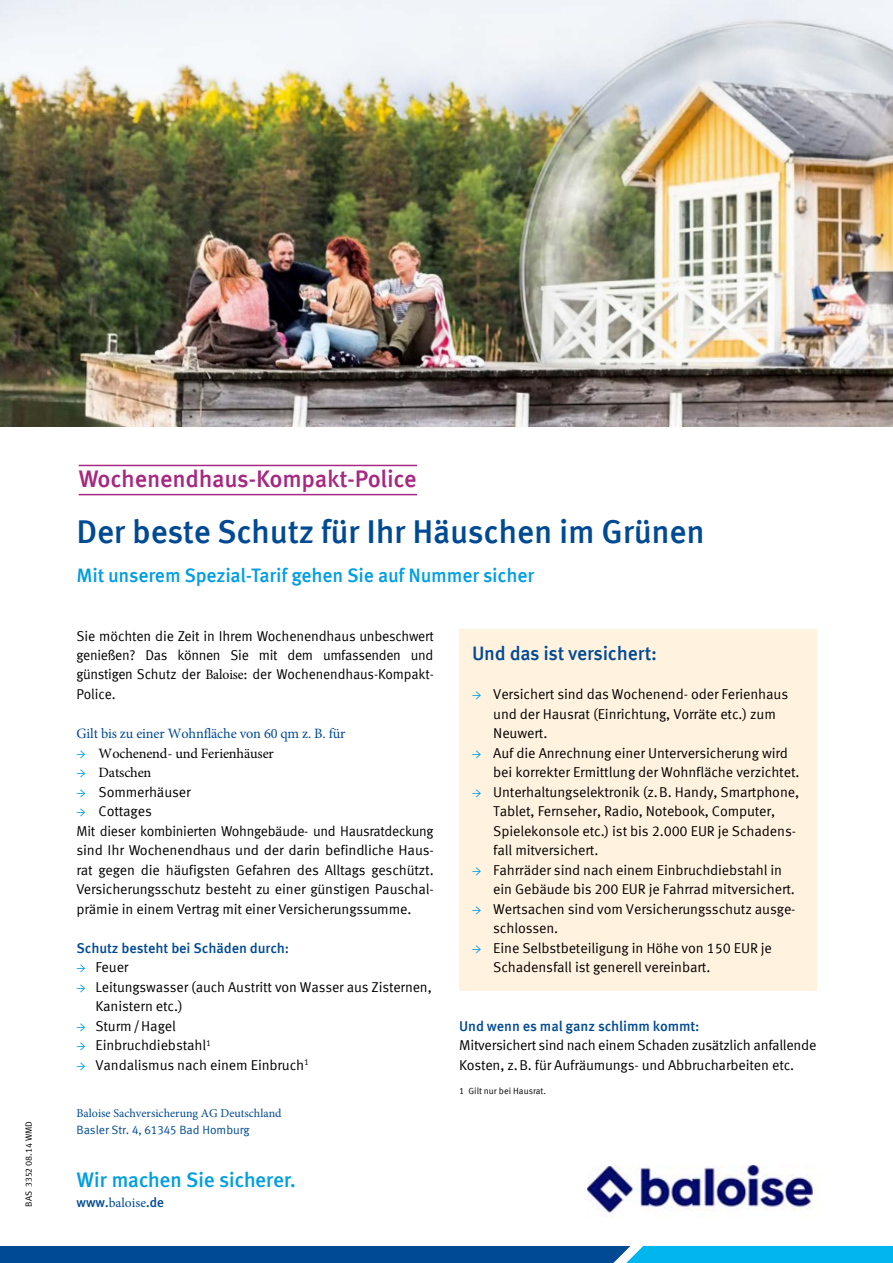
<style>
.page{position:relative;width:893px;height:1263px;background:#fff}
.page>*{position:absolute;margin:0;border:0;box-sizing:border-box;transform-origin:0 0}
.t1{font:500 33px "Meta Offc";letter-spacing:-.01em;color:#004a93}
.t2{font:500 24px "Meta Offc";letter-spacing:-.01em;color:#a72781}
.t3{font:500 21px "Meta Plus";color:#009ee3}
.t4{font:500 19.5px "Meta Offc";letter-spacing:-.01em;color:#009ee3}
.t5{font:500 19.5px "Meta Offc";letter-spacing:-.015em;color:#004a93}
.t6{font:14.25px/19.5px "Meta Offc Norm";letter-spacing:-.01em;color:#000}
.t7{font:500 14.25px "Meta Offc";letter-spacing:-.01em;color:#004a93}
.t8{font:14.25px "Minion Pro";letter-spacing:-.01em;color:#004a93}
.t9{font:14.25px "Minion Pro";letter-spacing:-.01em;color:#000}
.t10{font:500 13.5px "Meta Plus";color:#004a93}
.t11{font:12px "Minion Pro";color:#004a93}
.t12{font:12px "Meta Offc Norm";letter-spacing:-.01em;color:#004a93}
.t13{font:9px "Meta Offc Norm";letter-spacing:-.005em;color:#000}
.s1{font-family:"Meta Plus Normal Caps"}
.s2{font-family:"Minion Pro"}
.s3{font-weight:600;color:#009ee3}
.s4{font-family:"Minion Pro";font-weight:600;color:#009ee3}
.s5{font-family:"Minion Pro";font-weight:400}
</style>
<div class="page">
<svg style="left:0;top:1246px;width:893px;height:17px;background:#036bae"></svg>
<img style="left:0;top:0;width:893px;height:426px">
<div style="left:459px;top:629px;width:357px;height:361px;background:#fff2df"></div>
<hr style="left:79px;top:465px;width:338px;height:1px;background:#a72781">
<hr style="left:79px;top:494px;width:338px;height:1px;background:#a72781">
<img style="left:587px;top:1166px;width:231px;height:50px">
<p class="t13" style="left:24px;top:1207px;width:87px;rotate:-90deg"><span class="s1">BAS 3352</span> 08.14 WMD</p>
<h2 class="t2" style="left:79px;top:465px;width:340px">Wochenendhaus-Kompakt-Police</h2>
<h1 class="t1" style="left:77px;top:513px;width:630px">Der beste Schutz für Ihr Häuschen im Grünen</h1>
<h3 class="t4" style="left:77px;top:564px;width:459px">Mit unserem Spezial-Tarif gehen Sie auf Nummer sicher</h3>
<p class="t6" style="left:77px;top:626px;width:359px;text-align:justify">Sie möchten die Zeit in Ihrem Wochenendhaus unbeschwert genießen? Das können Sie mit dem umfassenden und günstigen Schutz der <span class="s2">Baloise</span>: der Wochenendhaus-Kompakt-Police.</p>
<p class="t8" style="left:77px;top:724px;width:270px">Gilt bis zu einer Wohnfläche von 60 qm z. B. für</p>
<p class="t9" style="left:77px;top:743px;width:199px"><span class="s3">→</span> Wochenend- und Ferienhäuser</p>
<p class="t9" style="left:77px;top:763px;width:76px"><span class="s3">→</span> Datschen</p>
<p class="t6" style="left:77px;top:782px;width:116px"><span class="s4">→</span> Sommerhäuser</p>
<p class="t6" style="left:77px;top:802px;width:359px"><span class="s4">→</span> Cottages<br>Mit dieser kombinierten Wohngebäude- und Hausratdeckung sind Ihr Wochenendhaus und der darin befindliche Haus&shy;rat gegen die häufigsten Gefahren des Alltags geschützt.<br>Versicherungsschutz besteht zu einer günstigen Pauschal&shy;prämie in einem Vertrag mit einer Versicherungssumme.</p>
<p class="t7" style="left:77px;top:939px;width:214px">Schutz besteht bei Schäden durch:</p>
<p class="t6" style="left:77px;top:958px;width:54px"><span class="s4">→</span> Feuer</p>
<p class="t6" style="left:95px;top:977px;width:338px;text-indent:-19px"><span class="s4">→</span> Leitungswasser (auch Austritt von Wasser aus Zisternen,<br>Kanistern etc.)</p>
<p class="t6" style="left:77px;top:1016px;width:101px"><span class="s4">→</span> Sturm/Hagel</p>
<p class="t6" style="left:77px;top:1036px;width:136px"><span class="s4">→</span> Einbruchdiebstahl<sup>1</sup></p>
<p class="t6" style="left:77px;top:1055px;width:234px"><span class="s4">→</span> Vandalismus nach einem Einbruch<sup>1</sup></p>
<p class="t11" style="left:77px;top:1104px;width:207px">Baloise Sachversicherung AG Deutschland</p>
<p class="t12" style="left:77px;top:1123px;width:175px">Basler Str. <span class="s1">4, 61345</span> Bad Homburg</p>
<h3 class="t3" style="left:77px;top:1168px;width:221px">Wir machen Sie sicherer.</h3>
<p class="t10" style="left:77px;top:1194px;width:89px">www.<span class="s5">baloise</span>.de</p>
<h3 class="t5" style="left:472px;top:642px;width:187px">Und das ist versichert:</h3>
<p class="t6" style="left:493px;top:685px;width:296px;text-indent:-21px"><span class="s4">→</span> Versichert sind das Wochenend- oder Ferienhaus und der Hausrat (Einrichtung, Vorräte etc.) zum<br>Neuwert.</p>
<p class="t6" style="left:493px;top:743px;width:308px;text-indent:-21px"><span class="s4">→</span> Auf die Anrechnung einer Unterversicherung wird bei korrekter Ermittlung der Wohnfläche verzichtet.</p>
<p class="t6" style="left:493px;top:782px;width:307px;text-indent:-21px"><span class="s4">→</span> Unterhaltungselektronik (z.B. Handy, Smartphone, Tablet, Fernseher, Radio, Notebook, Computer, Spielekonsole etc.) ist bis 2.000 EUR je Schadens&shy;fall mitversichert.</p>
<p class="t6" style="left:493px;top:860px;width:303px;text-indent:-21px"><span class="s4">→</span> Fahrräder sind nach einem Einbruchdiebstahl in ein Gebäude bis 200 EUR je Fahrrad mitversichert.</p>
<p class="t6" style="left:493px;top:899px;width:304px;text-indent:-21px"><span class="s4">→</span> Wertsachen sind vom Versicherungsschutz ausge&shy;schlossen.</p>
<p class="t6" style="left:493px;top:938px;width:280px;text-indent:-21px"><span class="s4">→</span> Eine Selbstbeteiligung in Höhe von 150 EUR je<br>Schadensfall ist generell vereinbart.</p>
<p class="t7" style="left:459px;top:1017px;width:242px">Und wenn es mal ganz schlimm kommt:</p>
<p class="t6" style="left:459px;top:1036px;width:359px">Mitversichert sind nach einem Schaden zusätzlich anfallende<br>Kosten, z.B. für Aufräumungs- und Abbrucharbeiten etc.</p>
<p class="t13" style="left:459px;top:1086px;width:88px">1 Gilt nur bei Hausrat.</p>
</div>
